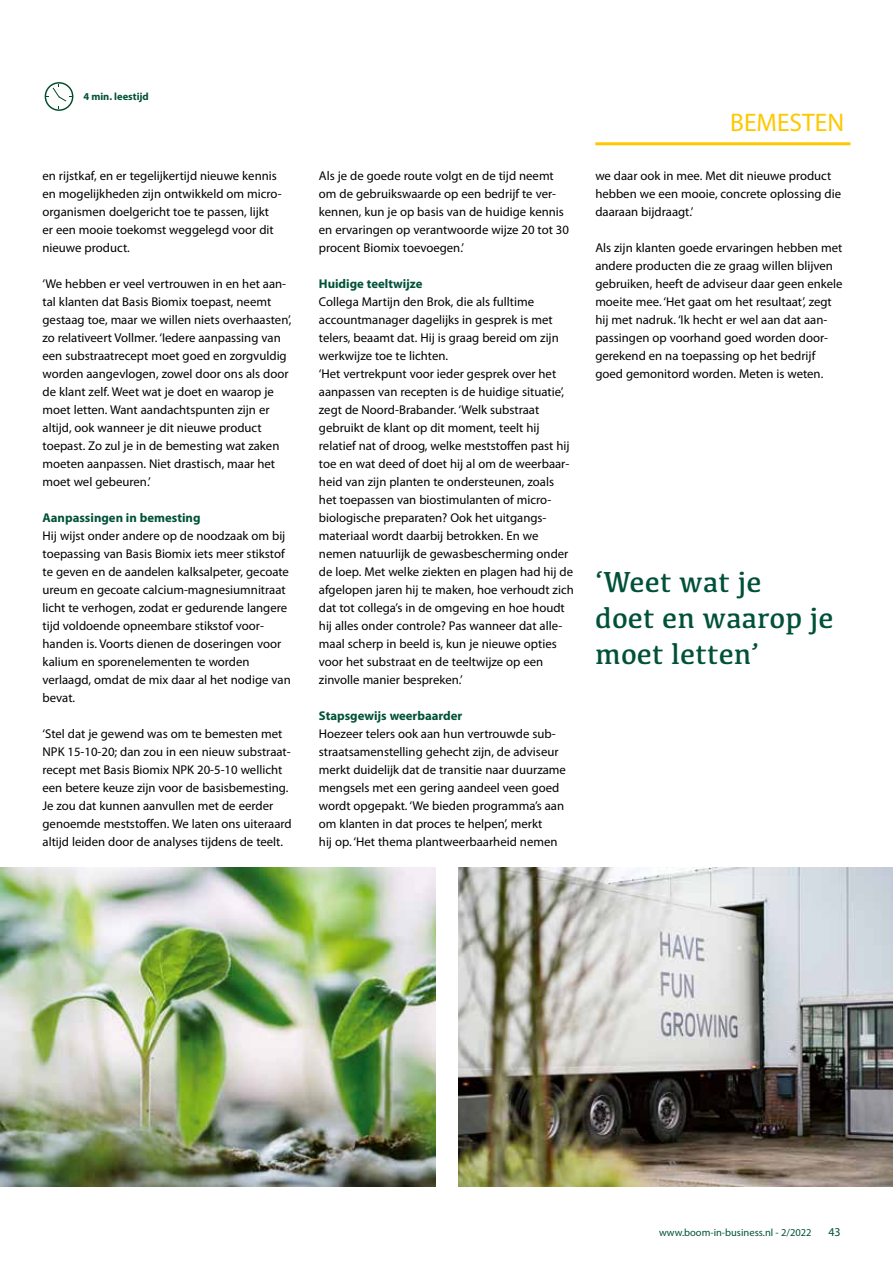
<style>
.page{position:relative;width:893px;height:1263px;background:#fff}
.page>*{position:absolute;margin:0;border:0;box-sizing:border-box;transform-origin:0 0}
.t1{font:30px/36px "Kefa";color:#005139}
.t2{font:25.5px "Myriad Pro";color:#fec800}
.t3{font:12.75px/18px "Myriad Pro";color:#000}
.t4{font:700 12.75px "Myriad Pro";color:#005139}
.t5{font:12px "Myriad Pro";color:#005139}
.t6{font:10.5px "Myriad Pro";color:#005139}
.t7{font:700 10.5px "Myriad Pro";color:#005139}
</style>
<div class="page">
<hr style="left:595px;top:142px;width:255px;height:3px;background:#fec800">
<svg style="left:45px;top:82px;width:28px;height:29px"></svg>
<img style="left:0;top:867px;width:435px;height:319px">
<img style="left:458px;top:867px;width:435px;height:319px">
<p class="t7" style="left:83px;top:90px;width:67px">4 min. leestijd</p>
<p class="t3" style="left:43px;top:167px;width:241px">en rijstkaf, en er tegelijkertijd nieuwe kennis en mogelijkheden zijn ontwikkeld om micro&shy;organismen doelgericht toe te passen, lijkt er een mooie toekomst weggelegd voor dit nieuwe product.</p>
<p class="t3" style="left:43px;top:275px;width:250px">‘We hebben er veel vertrouwen in en het aan&shy;tal klanten dat Basis Biomix toepast, neemt gestaag toe, maar we willen niets overhaasten’, zo relativeert Vollmer. ‘Iedere aanpassing van een substraatrecept moet goed en zorgvuldig worden aangevlogen, zowel door ons als door de klant zelf. Weet wat je doet en waarop je moet letten. Want aandachtspunten zijn er altijd, ook wanneer je dit nieuwe product toepast. Zo zul je in de bemesting wat zaken moeten aanpassen. Niet drastisch, maar het moet wel gebeuren.’</p>
<p class="t4" style="left:43px;top:509px;width:159px">Aanpassingen in bemesting</p>
<p class="t3" style="left:43px;top:527px;width:250px">Hij wijst onder andere op de noodzaak om bij toepassing van Basis Biomix iets meer stikstof te geven en de aandelen kalksalpeter, gecoate ureum en gecoate calcium-magnesiumnitraat licht te verhogen, zodat er gedurende langere tijd voldoende opneembare stikstof voor&shy;handen is. Voorts dienen de doseringen voor kalium en sporenelementen te worden verlaagd, omdat de mix daar al het nodige van bevat.</p>
<p class="t3" style="left:43px;top:725px;width:251px">‘Stel dat je gewend was om te bemesten met NPK 15-10-20; dan zou in een nieuw substraat&shy;recept met Basis Biomix NPK 20-5-10 wellicht een betere keuze zijn voor de basisbemesting.<br>Je zou dat kunnen aanvullen met de eerder genoemde meststoffen. We laten ons uiteraard altijd leiden door de analyses tijdens de teelt.</p>
<p class="t3" style="left:319px;top:167px;width:252px">Als je de goede route volgt en de tijd neemt om de gebruikswaarde op een bedrijf te ver&shy;kennen, kun je op basis van de huidige kennis en ervaringen op verantwoorde wijze 20 tot 30 procent Biomix toevoegen.’</p>
<p class="t4" style="left:319px;top:276px;width:105px">Huidige teeltwijze</p>
<p class="t3" style="left:319px;top:293px;width:256px">Collega Martijn den Brok, die als fulltime accountmanager dagelijks in gesprek is met telers, beaamt dat. Hij is graag bereid om zijn werkwijze toe te lichten.<br>‘Het vertrekpunt voor ieder gesprek over het aanpassen van recepten is de huidige situatie’, zegt de Noord-Brabander. ‘Welk substraat gebruikt de klant op dit moment, teelt hij relatief nat of droog, welke meststoffen past hij toe en wat deed of doet hij al om de weerbaar&shy;heid van zijn planten te ondersteunen, zoals het toepassen van biostimulanten of micro&shy;biologische preparaten? Ook het uitgangs&shy;materiaal wordt daarbij betrokken. En we nemen natuurlijk de gewasbescherming onder de loep. Met welke ziekten en plagen had hij de afgelopen jaren hij te maken, hoe verhoudt zich dat tot collega’s in de omgeving en hoe houdt hij alles onder controle? Pas wanneer dat alle&shy;maal scherp in beeld is, kun je nieuwe opties voor het substraat en de teeltwijze op een zinvolle manier bespreken.’</p>
<p class="t4" style="left:319px;top:708px;width:145px">Stapsgewijs weerbaarder</p>
<p class="t3" style="left:319px;top:725px;width:249px">Hoezeer telers ook aan hun vertrouwde sub&shy;straatsamenstelling gehecht zijn, de adviseur merkt duidelijk dat de transitie naar duurzame mengsels met een gering aandeel veen goed wordt opgepakt. ‘We bieden programma’s aan om klanten in dat proces te helpen’, merkt<br>hij op. ‘Het thema plantweerbaarheid nemen</p>
<h2 class="t2" style="left:730px;top:107px;width:115px">BEMESTEN</h2>
<p class="t3" style="left:595px;top:167px;width:247px">we daar ook in mee. Met dit nieuwe product hebben we een mooie, concrete oplossing die daaraan bijdraagt.’</p>
<p class="t3" style="left:595px;top:239px;width:249px">Als zijn klanten goede ervaringen hebben met andere producten die ze graag willen blijven gebruiken, heeft de adviseur daar geen enkele moeite mee. ‘Het gaat om het resultaat’, zegt hij met nadruk. ‘Ik hecht er wel aan dat aan&shy;passingen op voorhand goed worden door&shy;gerekend en na toepassing op het bedrijf goed gemonitord worden. Meten is weten.</p>
<h1 class="t1" style="left:595px;top:563px;width:240px">‘Weet wat je<br>doet en waarop je moet letten’</h1>
<p class="t6" style="left:659px;top:1226px;width:154px">www.boom-in-business.nl - 2/2022</p>
<p class="t5" style="left:828px;top:1224px;width:14px">43</p>
</div>
